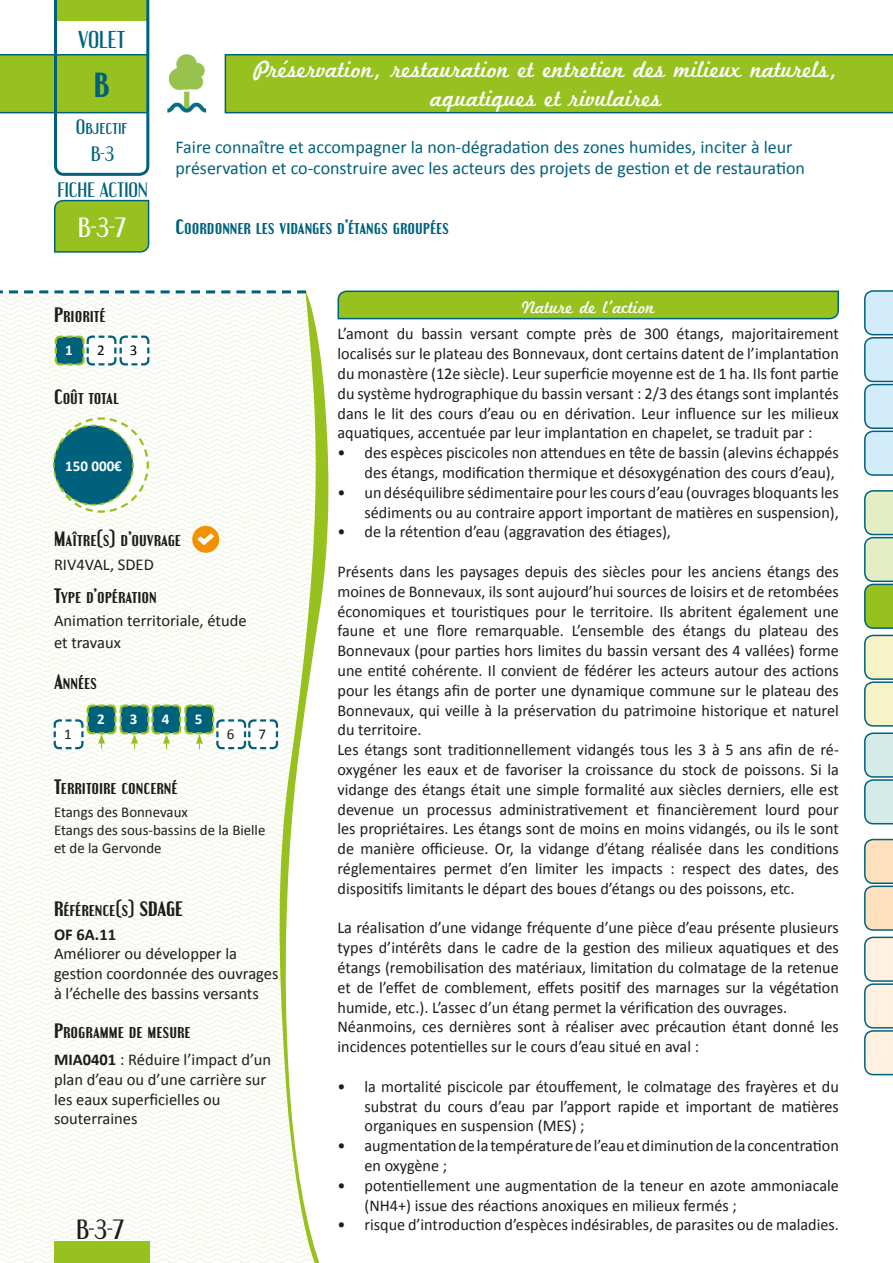
<style>
.page{position:relative;width:893px;height:1263px;background:#fff}
.page>*{position:absolute;margin:0;border:0;box-sizing:border-box;transform-origin:0 0}
.t1{font:700 30px "Engebrechtre Rg";color:#00617d}
.t2{font:24px/28.8px "Marketing Script";color:#fff;text-align:center}
.t3{font:24px "Engebrechtre Rg";color:#fff}
.t4{font:24px "Engebrechtre Rg";color:#1d1d1b}
.t5{font:21px "Engebrechtre Rg";color:#00617d}
.t6{font:18px/21.6px "Calibri";color:#00617d}
.t7{font:700 18px "Engebrechtre Rg";color:#1d1d1b}
.t8{font:700 18px "Engebrechtre Rg";color:#00617d}
.t9{font:18px "Engebrechtre Rg";color:#00617d}
.t10{font:18px "Marketing Script";color:#fff}
.t11{font:16.5px/19.8px "Calibri";color:#1d1d1b;text-align:justify}
.t12{font:700 16.5px "Calibri";color:#1d1d1b}
.t13{font:15px/18px "Calibri";color:#1d1d1b}
.t14{font:700 15px "Calibri";color:#fff}
.t15{font:15px "Calibri";color:#000}
.s1{font-weight:700}
</style>
<div class="page">
<img style="left:0;top:293px;width:275px;height:970px">
<svg style="left:225px;top:54px;width:668px;height:59px;background:#8fbc23"></svg>
<img style="left:167px;top:54px;width:40px;height:59px">
<svg style="left:0;top:0;width:149px;height:176px"></svg>
<svg style="left:54px;top:199px;width:96px;height:54px;background:#8dbb2e"></svg>
<svg style="left:275px;top:291px;width:54px;height:972px"></svg>
<div style="left:54px;top:1242px;width:95px;height:21px;background:#96c11f"></div>
<svg style="left:0;top:290px;width:306px;height:3px"></svg>
<svg style="left:864px;top:290px;width:29px;height:186px;background:#bedeed"></svg>
<svg style="left:864px;top:490px;width:29px;height:139px;background:#b7d292"></svg>
<svg style="left:864px;top:635px;width:29px;height:189px;background:#d0e2d1"></svg>
<svg style="left:864px;top:839px;width:29px;height:236px;background:#e5ddcc"></svg>
<svg style="left:337px;top:290px;width:502px;height:30px;background:#8ab932"></svg>
<svg style="left:52px;top:416px;width:98px;height:98px"></svg>
<svg style="left:52px;top:703px;width:227px;height:47px"></svg>
<svg style="left:54px;top:334px;width:97px;height:33px"></svg>
<div style="left:192px;top:526px;width:27px;height:27px;background:#f39200;border-radius:50%"></div>
<svg style="left:197px;top:533px;width:17px;height:12px"></svg>
<p class="t5" style="left:78px;top:27px;width:49px">VOLET</p>
<h1 class="t1" style="left:94px;top:66px;width:17px">B</h1>
<p class="t9" style="left:76px;top:116px;width:53px">Objectif</p>
<p class="t9" style="left:91px;top:142px;width:25px">B-3</p>
<p class="t9" style="left:57px;top:179px;width:92px">FICHE ACTION</p>
<p class="t3" style="left:78px;top:213px;width:49px">B-3-7</p>
<p class="t7" style="left:54px;top:304px;width:53px">Priorité</p>
<h2 class="t2" style="left:253px;top:57px;width:587px">Préservation, restauration et entretien des milieux naturels, aquatiques et rivulaires</h2>
<p class="t6" style="left:176px;top:136px;width:631px">Faire connaître et accompagner la non-dégradation des zones humides, inciter à leur préservation et co-construire avec les acteurs des projets de gestion et de restauration</p>
<p class="t8" style="left:176px;top:215px;width:275px">Coordonner les vidanges d’étangs groupées</p>
<p class="t10" style="left:522px;top:297px;width:134px">Nature de l’action</p>
<p class="t14" style="left:65px;top:340px;width:9px">1</p>
<p class="t15" style="left:97px;top:341px;width:9px">2</p>
<p class="t15" style="left:130px;top:341px;width:9px">3</p>
<p class="t7" style="left:54px;top:385px;width:66px">Coût total</p>
<p class="t14" style="left:65px;top:456px;width:58px">150 000€</p>
<p class="t7" style="left:54px;top:528px;width:129px">Maître(s) d’ouvrage</p>
<p class="t11" style="left:54px;top:554px;width:101px">RIV4VAL, SDED</p>
<p class="t7" style="left:54px;top:584px;width:104px">Type d’opération</p>
<p class="t11" style="left:54px;top:611px;width:194px">Animation territoriale, étude</p>
<p class="t11" style="left:54px;top:632px;width:68px">et travaux</p>
<p class="t7" style="left:54px;top:670px;width:44px">Années</p>
<p class="t14" style="left:97px;top:709px;width:9px">2</p>
<p class="t14" style="left:130px;top:709px;width:9px">3</p>
<p class="t14" style="left:162px;top:709px;width:9px">4</p>
<p class="t14" style="left:195px;top:709px;width:9px">5</p>
<p class="t13" style="left:64px;top:725px;width:9px">1</p>
<p class="t13" style="left:227px;top:725px;width:9px">6</p>
<p class="t13" style="left:259px;top:725px;width:9px">7</p>
<p class="t7" style="left:54px;top:776px;width:125px">Territoire concerné</p>
<p class="t13" style="left:54px;top:803px;width:135px">Etangs des Bonnevaux</p>
<p class="t13" style="left:54px;top:821px;width:213px">Etangs des sous‐bassins de la Bielle et de la Gervonde</p>
<p class="t7" style="left:54px;top:898px;width:130px">Référence(s) SDAGE</p>
<p class="t12" style="left:54px;top:923px;width:64px">OF 6A.11</p>
<p class="t11" style="left:54px;top:944px;width:226px;text-align:left">Améliorer ou développer la gestion coordonnée des ouvrages à l’échelle des bassins versants</p>
<p class="t7" style="left:54px;top:1020px;width:138px">Programme de mesure</p>
<p class="t11" style="left:54px;top:1050px;width:219px"><span class="s1">MIA0401</span> : Réduire l’impact d’un plan d’eau ou d’une carrière sur</p>
<p class="t11" style="left:54px;top:1089px;width:168px">les eaux superficielles ou</p>
<p class="t11" style="left:54px;top:1109px;width:85px">souterraines</p>
<p class="t4" style="left:76px;top:1214px;width:50px">B-3-7</p>
<p class="t11" style="left:338px;top:324px;width:503px">L’amont du bassin versant compte près de 300 étangs, majoritairement localisés sur le plateau des Bonnevaux, dont certains datent de l’implantation du monastère (12e siècle). Leur superficie moyenne est de 1 ha. Ils font partie du système hydrographique du bassin versant : 2/3 des étangs sont implantés dans le lit des cours d’eau ou en dérivation. Leur influence sur les milieux aquatiques, accentuée par leur implantation en chapelet, se traduit par :</p>
<p class="t11" style="left:338px;top:443px;width:503px;text-align:right">• des espèces piscicoles non attendues en tête de bassin (alevins échappés des étangs, modification thermique et désoxygénation des cours d’eau),</p>
<p class="t11" style="left:338px;top:482px;width:503px;text-align:right">• un déséquilibre sédimentaire pour les cours d’eau (ouvrages bloquants les sédiments ou au contraire apport important de matières en suspension),</p>
<p class="t11" style="left:338px;top:522px;width:335px">• de la rétention d’eau (aggravation des étiages),</p>
<p class="t11" style="left:338px;top:562px;width:503px">Présents dans les paysages depuis des siècles pour les anciens étangs des moines de Bonnevaux, ils sont aujourd’hui sources de loisirs et de retombées économiques et touristiques pour le territoire. Ils abritent également une faune et une flore remarquable. L’ensemble des étangs du plateau des Bonnevaux (pour parties hors limites du bassin versant des 4 vallées) forme une entité cohérente. Il convient de fédérer les acteurs autour des actions pour les étangs afin de porter une dynamique commune sur le plateau des Bonnevaux, qui veille à la préservation du patrimoine historique et naturel du territoire.</p>
<p class="t11" style="left:338px;top:740px;width:503px">Les étangs sont traditionnellement vidangés tous les 3 à 5 ans afin de ré‐ oxygéner les eaux et de favoriser la croissance du stock de poissons. Si la vidange des étangs était une simple formalité aux siècles derniers, elle est devenue un processus administrativement et financièrement lourd pour les propriétaires. Les étangs sont de moins en moins vidangés, ou ils le sont de manière officieuse. Or, la vidange d’étang réalisée dans les conditions réglementaires permet d’en limiter les impacts : respect des dates, des dispositifs limitants le départ des boues d’étangs ou des poissons, etc.</p>
<p class="t11" style="left:338px;top:918px;width:503px">La réalisation d’une vidange fréquente d’une pièce d’eau présente plusieurs types d’intérêts dans le cadre de la gestion des milieux aquatiques et des étangs (remobilisation des matériaux, limitation du colmatage de la retenue et de l’effet de comblement, effets positif des marnages sur la végétation humide, etc.). L’assec d’un étang permet la vérification des ouvrages.</p>
<p class="t11" style="left:338px;top:1017px;width:503px">Néanmoins, ces dernières sont à réaliser avec précaution étant donné les incidences potentielles sur le cours d’eau situé en aval :</p>
<p class="t11" style="left:364px;top:1076px;width:476px;text-indent:-27px">• la mortalité piscicole par étouffement, le colmatage des frayères et du substrat du cours d’eau par l’apport rapide et important de matières organiques en suspension (MES) ;</p>
<p class="t11" style="left:364px;top:1136px;width:476px;text-indent:-27px">• augmentation de la température de l’eau et diminution de la concentration en oxygène ;</p>
<p class="t11" style="left:364px;top:1175px;width:476px;text-indent:-27px">• potentiellement une augmentation de la teneur en azote ammoniacale (NH4+) issue des réactions anoxiques en milieux fermés ;</p>
<p class="t11" style="left:338px;top:1215px;width:503px">• risque d’introduction d’espèces indésirables, de parasites ou de maladies.</p>
</div>
